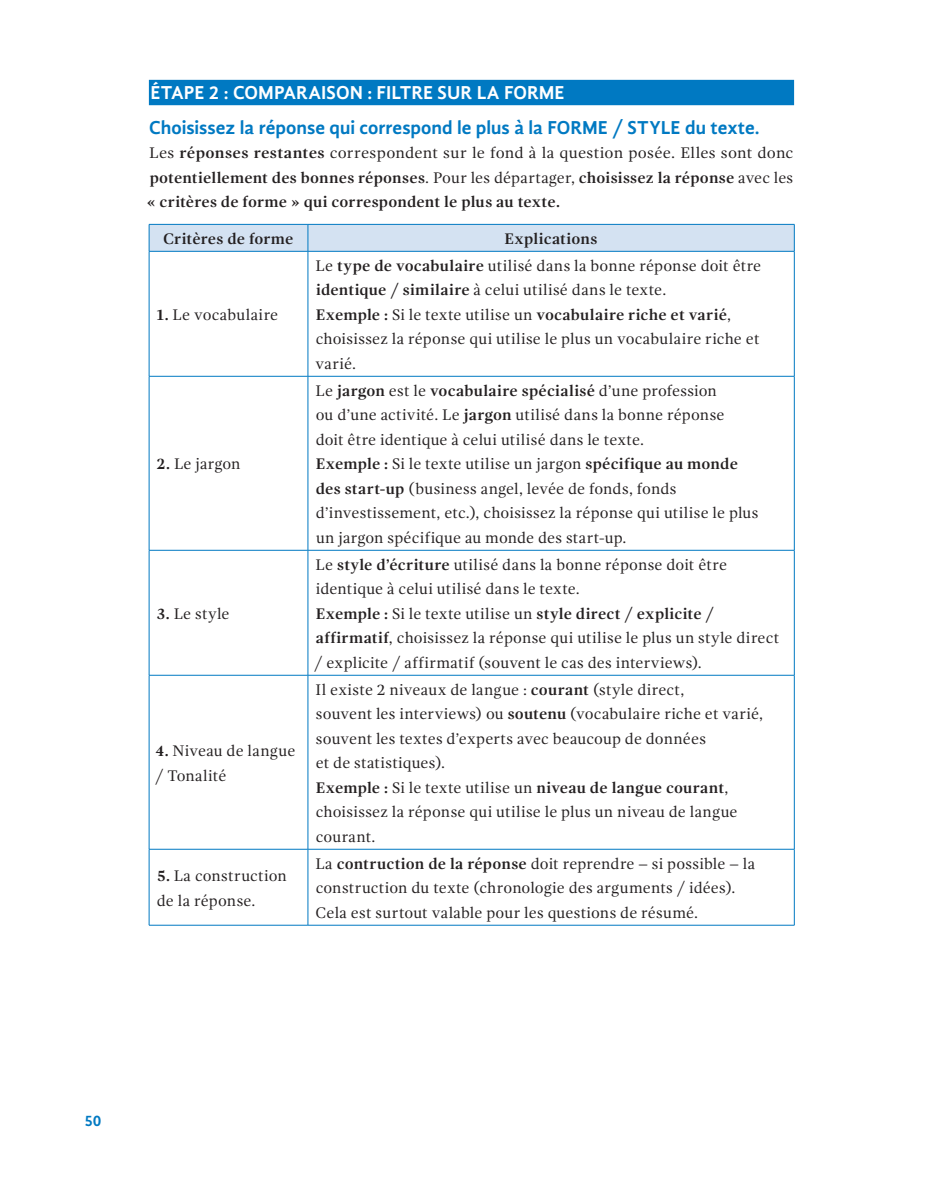
<style>
.page{position:relative;width:943px;height:1191px;background:#fff}
.page>*{position:absolute;margin:0;border:0;box-sizing:border-box;transform-origin:0 0}
.t1{font:700 19.25px "Gandhi Sans";color:#0079c2}
.t2{font:700 19.25px "Gandhi Sans";color:#fff}
.t3{font:15.75px/24.5px "Gandhi Serif";letter-spacing:.015em;color:#231f20}
.t4{font:700 15.75px/24.5px "Gandhi Serif";letter-spacing:.005em;color:#231f20;text-align:justify}
.t5{font:700 15.75px "Gandhi Sans";color:#0079c2}
.s1{font-weight:400}
.s2{font-weight:700}
</style>
<div class="page">
<div style="left:149px;top:80px;width:645px;height:25px;background:#0079c2"></div>
<svg style="left:149px;top:224px;width:646px;height:27px;background:#caddef"></svg>
<hr style="left:149px;top:251px;width:159px;height:1px;background:#0079c2">
<hr style="left:149px;top:251px;width:1px;height:125px;background:#0079c2">
<hr style="left:149px;top:550px;width:159px;height:1px;background:#0079c2">
<hr style="left:308px;top:251px;width:486px;height:1px;background:#0079c2">
<hr style="left:307px;top:251px;width:1px;height:125px;background:#0079c2">
<hr style="left:794px;top:251px;width:1px;height:125px;background:#0079c2">
<hr style="left:308px;top:550px;width:486px;height:1px;background:#0079c2">
<hr style="left:149px;top:376px;width:159px;height:1px;background:#0079c2">
<hr style="left:149px;top:376px;width:1px;height:174px;background:#0079c2">
<hr style="left:149px;top:550px;width:1px;height:125px;background:#0079c2">
<hr style="left:149px;top:675px;width:159px;height:1px;background:#0079c2">
<hr style="left:149px;top:675px;width:1px;height:174px;background:#0079c2">
<hr style="left:308px;top:376px;width:486px;height:1px;background:#0079c2">
<hr style="left:307px;top:376px;width:1px;height:174px;background:#0079c2">
<hr style="left:794px;top:376px;width:1px;height:174px;background:#0079c2">
<hr style="left:307px;top:550px;width:1px;height:125px;background:#0079c2">
<hr style="left:794px;top:550px;width:1px;height:125px;background:#0079c2">
<hr style="left:308px;top:675px;width:486px;height:1px;background:#0079c2">
<hr style="left:307px;top:675px;width:1px;height:174px;background:#0079c2">
<hr style="left:794px;top:675px;width:1px;height:174px;background:#0079c2">
<hr style="left:149px;top:849px;width:159px;height:1px;background:#0079c2">
<hr style="left:149px;top:849px;width:1px;height:76px;background:#0079c2">
<hr style="left:149px;top:925px;width:159px;height:1px;background:#0079c2">
<hr style="left:308px;top:849px;width:486px;height:1px;background:#0079c2">
<hr style="left:307px;top:849px;width:1px;height:76px;background:#0079c2">
<hr style="left:794px;top:849px;width:1px;height:76px;background:#0079c2">
<hr style="left:308px;top:925px;width:486px;height:1px;background:#0079c2">
<p class="t2" style="left:151px;top:82px;width:415px">ÉTAPE 2 : COMPARAISON : FILTRE SUR LA FORME</p>
<p class="t1" style="left:149px;top:116px;width:612px">Choisissez la réponse qui correspond le plus à la FORME / STYLE du texte.</p>
<p class="t4" style="left:147px;top:141px;width:648px"><span class="s1">Les</span> réponses restantes <span class="s1">correspondent sur le fond à la question posée. Elles sont donc </span>potentiellement des bonnes réponses<span class="s1">. Pour les départager,</span> choisissez la réponse <span class="s1">avec les </span>« critères de forme » qui correspondent le plus au texte.</p>
<p class="t4" style="left:163px;top:226px;width:132px">Critères de forme</p>
<p class="t4" style="left:504px;top:226px;width:94px">Explications</p>
<p class="t3" style="left:156px;top:302px;width:124px"><span class="s2">1.</span> Le vocabulaire</p>
<p class="t3" style="left:157px;top:452px;width:85px"><span class="s2">2.</span> Le jargon</p>
<p class="t3" style="left:157px;top:601px;width:74px"><span class="s2">3.</span> Le style</p>
<p class="t3" style="left:155px;top:738px;width:142px"><span class="s2">4.</span> Niveau de langue / Tonalité</p>
<p class="t3" style="left:157px;top:863px;width:131px"><span class="s2">5.</span> La construction de la réponse.</p>
<p class="t3" style="left:315px;top:253px;width:447px">Le <span class="s2">type de vocabulaire</span> utilisé dans la bonne réponse doit être <span class="s2">identique / similaire</span> à celui utilisé dans le texte.<br><span class="s2">Exemple :</span> Si le texte utilise un <span class="s2">vocabulaire riche et varié</span>, choisissez la réponse qui utilise le plus un vocabulaire riche et varié.</p>
<p class="t3" style="left:315px;top:378px;width:444px">Le <span class="s2">jargon</span> est le <span class="s2">vocabulaire spécialisé</span> d’une profession<br>ou d’une activité. Le <span class="s2">jargon</span> utilisé dans la bonne réponse<br>doit être identique à celui utilisé dans le texte.<br><span class="s2">Exemple :</span> Si le texte utilise un jargon <span class="s2">spécifique au monde des start-up</span> (business angel, levée de fonds, fonds d’investissement, etc.), choisissez la réponse qui utilise le plus un jargon spécifique au monde des start-up.</p>
<p class="t3" style="left:314px;top:552px;width:466px">Le <span class="s2">style d’écriture</span> utilisé dans la bonne réponse doit être identique à celui utilisé dans le texte.<br><span class="s2">Exemple :</span> Si le texte utilise un <span class="s2">style direct / explicite / affirmatif</span>, choisissez la réponse qui utilise le plus un style direct / explicite / affirmatif (souvent le cas des interviews).</p>
<p class="t3" style="left:315px;top:677px;width:449px">Il existe 2 niveaux de langue : <span class="s2">courant</span> (style direct,<br>souvent les interviews) ou <span class="s2">soutenu</span> (vocabulaire riche et varié, souvent les textes d’experts avec beaucoup de données<br>et de statistiques).<br><span class="s2">Exemple :</span> Si le texte utilise un <span class="s2">niveau de langue courant</span>, choisissez la réponse qui utilise le plus un niveau de langue courant.</p>
<p class="t3" style="left:315px;top:851px;width:441px">La <span class="s2">contruction de la réponse</span> doit reprendre – si possible – la construction du texte (chronologie des arguments / idées).<br>Cela est surtout valable pour les questions de résumé.</p>
<p class="t5" style="left:84px;top:1112px;width:19px">50</p>
</div>
